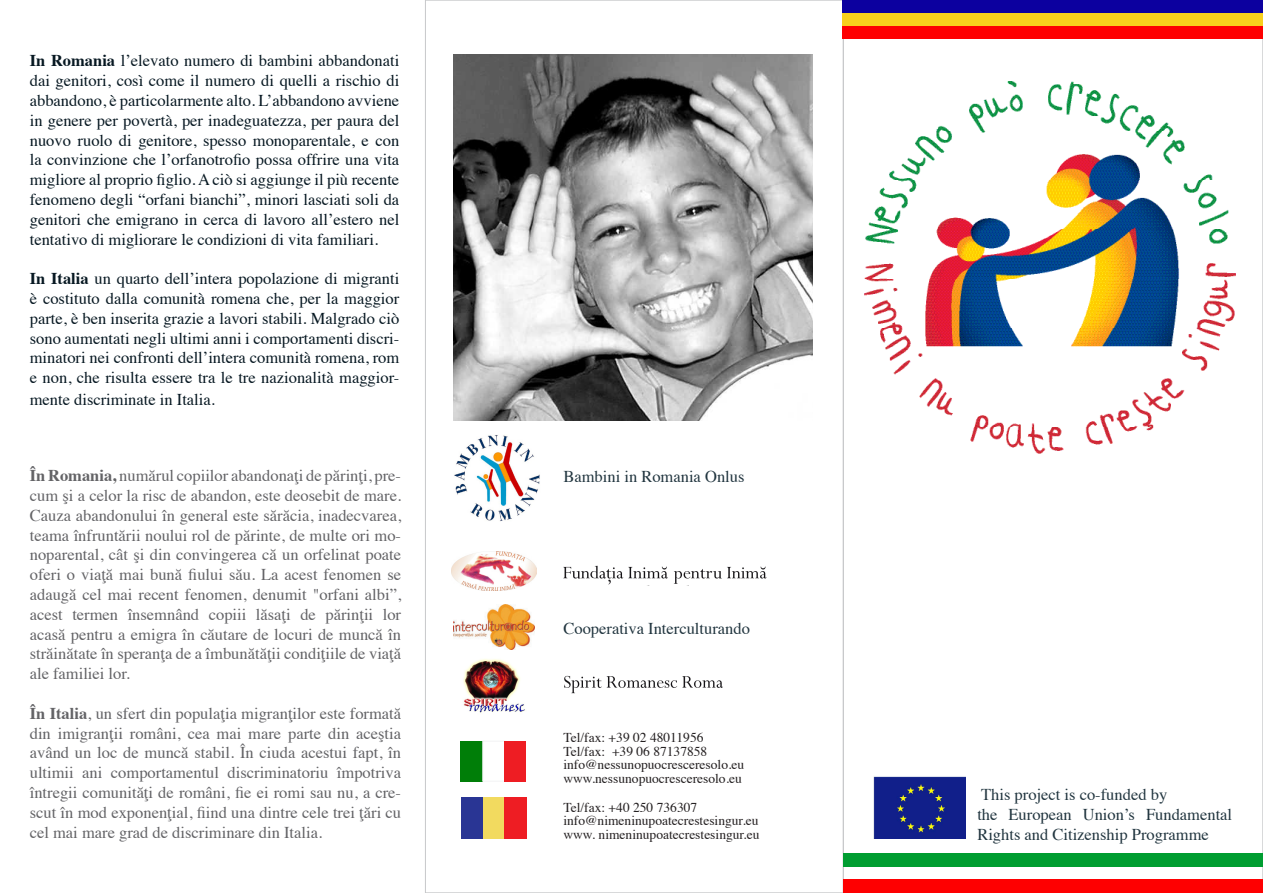
<style>
.page{position:relative;width:1263px;height:893px;background:#fff}
.page>*{position:absolute;margin:0;border:0;box-sizing:border-box;transform-origin:0 0}
.t1{font:16.5px/19.8px "Times";color:#636366;text-align:justify}
.t2{font:16.5px/19.8px "Times";color:#071822;text-align:justify}
.t3{font:16.5px/19.8px "Times";color:#21353f}
.t4{font:13.5px "Times";color:#231f20}
.s1{font-weight:700}
</style>
<div class="page">
<img style="left:873px;top:776px;width:92px;height:63px">
<img style="left:454px;top:55px;width:358px;height:366px">
<img style="left:454px;top:435px;width:86px;height:87px">
<img style="left:451px;top:552px;width:86px;height:39px">
<img style="left:453px;top:604px;width:81px;height:46px">
<img style="left:463px;top:659px;width:62px;height:54px">
<img style="left:564px;top:675px;width:159px;height:19px">
<img style="left:563px;top:565px;width:204px;height:21px">
<img style="left:865px;top:82px;width:370px;height:371px">
<div style="left:843px;top:853px;width:420px;height:14px;background:#009d31"></div>
<div style="left:843px;top:879px;width:420px;height:14px;background:#fe0001"></div>
<div style="left:842px;top:0;width:421px;height:14px;background:#0c009f"></div>
<div style="left:842px;top:26px;width:421px;height:13px;background:#fe0001"></div>
<div style="left:842px;top:14px;width:421px;height:12px;background:#f8d01d"></div>
<div style="left:461px;top:741px;width:22px;height:40px;background:#007e08"></div>
<div style="left:504px;top:741px;width:22px;height:40px;background:#ee1d23"></div>
<div style="left:483px;top:798px;width:23px;height:41px;background:#f2da5f"></div>
<div style="left:504px;top:798px;width:23px;height:41px;background:#ee1d23"></div>
<div style="left:462px;top:798px;width:21px;height:41px;background:#293594"></div>
<p class="t2" style="left:30px;top:50px;width:371px"><span class="s1">In Romania</span> l’elevato numero di bambini abbandonati dai genitori, così come il numero di quelli a rischio di abbandono, è particolarmente alto. L’abbandono avviene in genere per povertà, per inadeguatezza, per paura del nuovo ruolo di genitore, spesso monoparentale, e con la convinzione che l’orfanotrofio possa offrire una vita migliore al proprio figlio. A ciò si aggiunge il più recente fenomeno degli “orfani bianchi”, minori lasciati soli da genitori che emigrano in cerca di lavoro all’estero nel tentativo di migliorare le condizioni di vita familiari.</p>
<p class="t2" style="left:30px;top:267px;width:371px"><span class="s1">In Italia</span> un quarto dell’intera popolazione di migranti è costituto dalla comunità romena che, per la maggior parte, è ben inserita grazie a lavori stabili. Malgrado ciò sono aumentati negli ultimi anni i comportamenti discri&shy;minatori nei confronti dell’intera comunità romena, rom e non, che risulta essere tra le tre nazionalità maggior-</p>
<p class="t2" style="left:30px;top:388px;width:187px">mente discriminate in Italia.</p>
<p class="t1" style="left:30px;top:464px;width:373px"><span class="s1">În Romania,</span> numărul copiilor abandonaţi de părinţi, pre&shy;cum şi a celor la risc de abandon, este deosebit de mare.<br>Cauza abandonului în general este sărăcia, inadecvarea, teama înfruntării noului rol de părinte, de multe ori mo&shy;noparental, cât şi din convingerea că un orfelinat poate oferi o viaţă mai bună fiului său. La acest fenomen se adaugă cel mai recent fenomen, denumit "orfani albi”, acest termen însemnând copiii lăsaţi de părinţii lor acasă pentru a emigra în căutare de locuri de muncă în străinătate în speranţa de a îmbunătăţii condiţiile de viaţă ale familiei lor.</p>
<p class="t1" style="left:30px;top:702px;width:373px"><span class="s1">În Italia</span>, un sfert din populaţia migranţilor este formată din imigranţii români, cea mai mare parte din aceştia având un loc de muncă stabil. În ciuda acestui fapt, în ultimii ani comportamentul discriminatoriu împotriva întregii comunităţi de români, fie ei romi sau nu, a cre&shy;scut în mod exponenţial, fiind una dintre cele trei ţări cu cel mai mare grad de discriminare din Italia.</p>
<p class="t3" style="left:563px;top:465px;width:183px">Bambini in Romania Onlus</p>
<p class="t3" style="left:563px;top:617px;width:188px">Cooperativa Interculturando</p>
<p class="t4" style="left:563px;top:725px;width:142px">Tel/fax: +39 02 48011956</p>
<p class="t4" style="left:563px;top:739px;width:145px">Tel/fax: +39 06 87137858</p>
<p class="t4" style="left:563px;top:752px;width:182px">info@nessunopuocresceresolo.eu</p>
<p class="t4" style="left:563px;top:766px;width:180px">www.nessunopuocresceresolo.eu</p>
<p class="t4" style="left:563px;top:794px;width:135px">Tel/fax: +40 250 736307</p>
<p class="t4" style="left:563px;top:808px;width:197px">info@nimeninupoatecrestesingur.eu</p>
<p class="t4" style="left:563px;top:821px;width:197px">www. nimeninupoatecrestesingur.eu</p>
<p class="t3" style="left:981px;top:783px;width:188px">This project is co-funded by</p>
<p class="t3" style="left:977px;top:803px;width:256px">the European Union’s Fundamental<br>Rights and Citizenship Programme</p>
</div>
